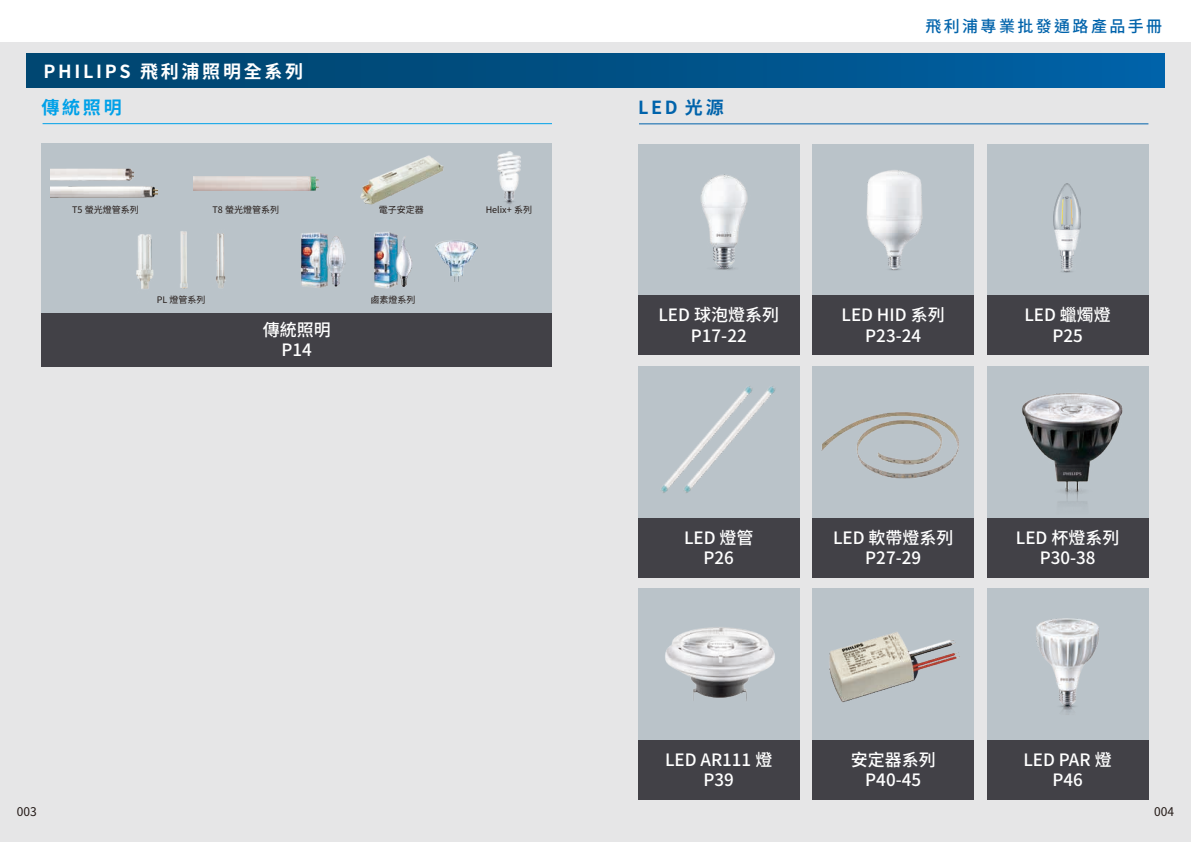
<style>
.page{position:relative;width:1191px;height:842px;background:#fff}
.page>*{position:absolute;margin:0;border:0;box-sizing:border-box;transform-origin:0 0}
.t1{font:700 18px "Source Han Sans TW";letter-spacing:.15em;color:#fff}
.t2{font:700 18px "Source Han Sans TW";color:#0063ab}
.t3{font:700 18px "Source Han Sans TW";color:#00a1e9}
.t4{font:500 17px/20.4px "Source Han Sans TW";color:#fff;text-align:center}
.t5{font:500 16px "Source Han Sans TW";letter-spacing:.15em;color:#0063ab}
.t6{font:12px "Source Han Sans TW";color:#231916}
.t7{font:9px "Source Han Sans TW";color:#231916}
</style>
<div class="page">
<div style="left:0;top:43px;width:1191px;height:799px;background:#e6e6e7"></div>
<div style="left:26px;top:54px;width:1138px;height:33px;background:linear-gradient(to right,#00436a,#0060a4)"></div>
<hr style="left:639px;top:123px;width:509px;height:1px;background:#0063ab">
<hr style="left:43px;top:123px;width:509px;height:1px;background:#00a1e9">
<div style="left:987px;top:144px;width:161px;height:152px;background:#bac3c9"></div>
<div style="left:987px;top:296px;width:161px;height:59px;background:#424147"></div>
<div style="left:987px;top:367px;width:161px;height:151px;background:#bac3c9"></div>
<div style="left:987px;top:518px;width:161px;height:59px;background:#424147"></div>
<div style="left:987px;top:589px;width:161px;height:151px;background:#bac3c9"></div>
<div style="left:987px;top:740px;width:161px;height:59px;background:#424147"></div>
<div style="left:812px;top:144px;width:162px;height:152px;background:#bac3c9"></div>
<div style="left:812px;top:296px;width:162px;height:59px;background:#424147"></div>
<div style="left:812px;top:367px;width:162px;height:151px;background:#bac3c9"></div>
<div style="left:812px;top:518px;width:162px;height:59px;background:#424147"></div>
<div style="left:812px;top:589px;width:162px;height:151px;background:#bac3c9"></div>
<div style="left:812px;top:740px;width:162px;height:59px;background:#424147"></div>
<div style="left:638px;top:144px;width:161px;height:152px;background:#bac3c9"></div>
<div style="left:638px;top:296px;width:161px;height:59px;background:#424147"></div>
<div style="left:638px;top:367px;width:161px;height:151px;background:#bac3c9"></div>
<div style="left:638px;top:518px;width:161px;height:59px;background:#424147"></div>
<div style="left:638px;top:589px;width:161px;height:151px;background:#bac3c9"></div>
<div style="left:638px;top:740px;width:161px;height:59px;background:#424147"></div>
<img style="left:700px;top:174px;width:48px;height:96px">
<img style="left:866px;top:170px;width:57px;height:101px">
<img style="left:1053px;top:183px;width:27px;height:89px">
<img style="left:661px;top:379px;width:139px;height:121px">
<img style="left:821px;top:412px;width:138px;height:67px">
<img style="left:665px;top:627px;width:110px;height:74px">
<img style="left:1022px;top:393px;width:101px;height:111px">
<img style="left:1036px;top:618px;width:63px;height:97px">
<div style="left:42px;top:143px;width:510px;height:170px;background:#bac3c9"></div>
<div style="left:42px;top:313px;width:510px;height:54px;background:#424147"></div>
<img style="left:829px;top:632px;width:131px;height:70px">
<img style="left:50px;top:168px;width:108px;height:30px">
<img style="left:193px;top:177px;width:126px;height:13px">
<img style="left:497px;top:151px;width:24px;height:54px">
<img style="left:360px;top:155px;width:84px;height:50px">
<img style="left:136px;top:231px;width:90px;height:58px">
<img style="left:301px;top:232px;width:45px;height:56px">
<img style="left:374px;top:232px;width:38px;height:57px">
<img style="left:435px;top:240px;width:43px;height:42px">
<p class="t1" style="left:44px;top:61px;width:261px">PHILIPS 飛利浦照明全系列</p>
<p class="t3" style="left:42px;top:97px;width:82px">傳統照明</p>
<p class="t2" style="left:638px;top:97px;width:87px">LED 光源</p>
<p class="t7" style="left:72px;top:205px;width:68px">T5 螢光燈管系列</p>
<p class="t7" style="left:212px;top:205px;width:68px">T8 螢光燈管系列</p>
<p class="t7" style="left:379px;top:205px;width:46px">電子安定器</p>
<p class="t7" style="left:486px;top:205px;width:48px">Helix+ 系列</p>
<p class="t7" style="left:157px;top:295px;width:50px">PL 燈管系列</p>
<p class="t7" style="left:370px;top:295px;width:46px">鹵素燈系列</p>
<p class="t4" style="left:263px;top:320px;width:69px">傳統照明<br>P14</p>
<p class="t4" style="left:658px;top:305px;width:122px">LED 球泡燈系列<br>P17-22</p>
<p class="t5" style="left:925px;top:17px;width:238px">飛利浦專業批發通路產品手冊</p>
<p class="t4" style="left:841px;top:305px;width:105px">LED HID 系列<br>P23-24</p>
<p class="t4" style="left:1024px;top:305px;width:88px">LED 蠟燭燈<br>P25</p>
<p class="t4" style="left:684px;top:527px;width:71px">LED 燈管<br>P26</p>
<p class="t4" style="left:833px;top:527px;width:122px">LED 軟帶燈系列<br>P27-29</p>
<p class="t4" style="left:1016px;top:527px;width:105px">LED 杯燈系列<br>P30-38</p>
<p class="t4" style="left:665px;top:750px;width:109px">LED AR111 燈<br>P39</p>
<p class="t4" style="left:850px;top:750px;width:86px">安定器系列<br>P40-45</p>
<p class="t4" style="left:1023px;top:750px;width:90px">LED PAR 燈<br>P46</p>
<p class="t6" style="left:17px;top:804px;width:21px">003</p>
<p class="t6" style="left:1154px;top:804px;width:21px">004</p>
</div>
